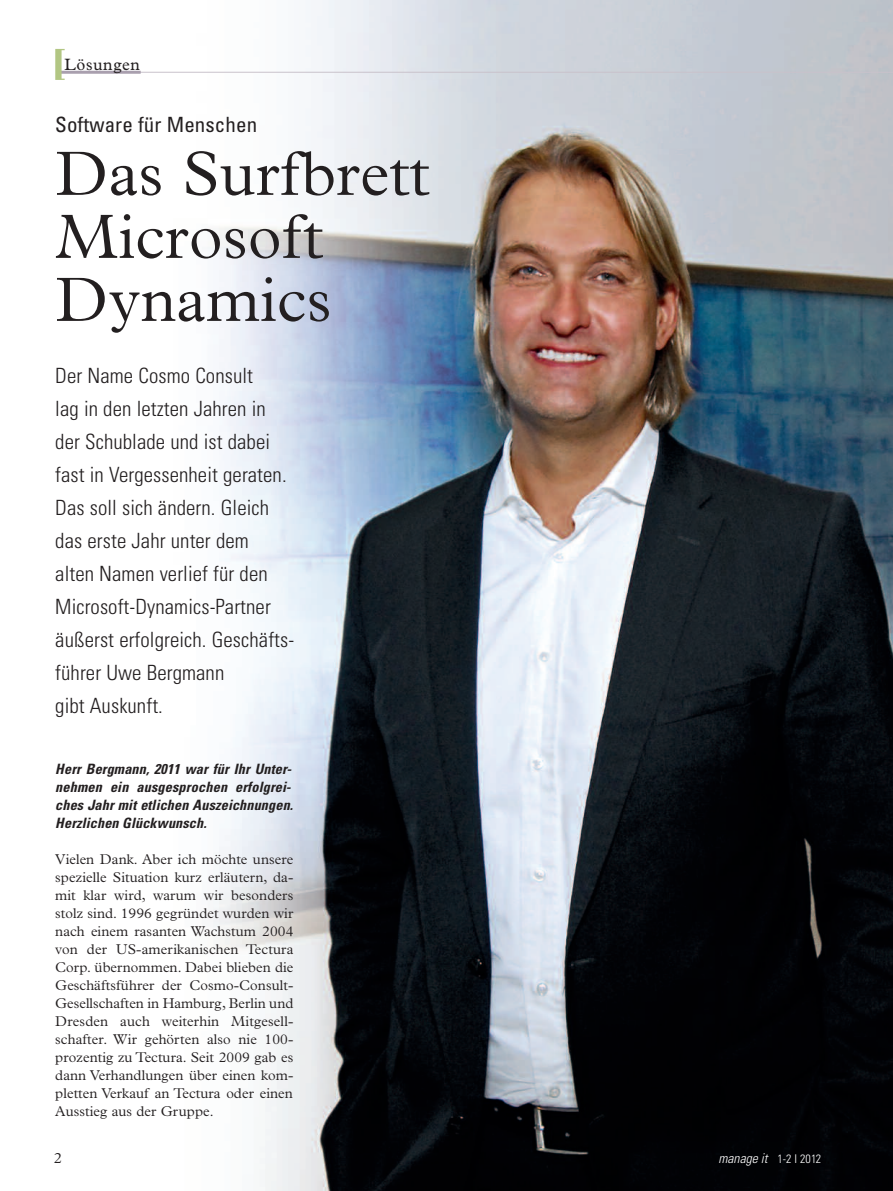
<style>
.page{position:relative;width:893px;height:1191px;background:#fff}
.page>*{position:absolute;margin:0;border:0;box-sizing:border-box;transform-origin:0 0}
.t1{font:300 63px/63px "Plantin";letter-spacing:.005em;color:#231f20}
.t2{font:300 condensed 21px/33px "Univers";letter-spacing:.005em;color:#231f20}
.t3{font:condensed 21px "Univers";letter-spacing:.005em;color:#231f20}
.t4{font:16.5px "Plantin";letter-spacing:.04em;color:#231f20}
.t5{font:300 15px "Plantin";color:#231f20}
.t6{font:300 14.25px/18px "Plantin";letter-spacing:.005em;color:#231f20;text-align:justify}
.t7{font:italic 700 condensed 14.25px/18px "Univers";letter-spacing:.01em;color:#231f20}
.t8{font:italic 300 condensed 13.5px "Univers";letter-spacing:.005em;color:#fff}
.s1{font-style:normal;font-size:12px}
</style>
<div class="page">
<img style="left:56px;top:0;width:837px;height:1191px">
<hr style="left:125px;top:72px;width:768px;height:1px;background:#c9c2cb">
<hr style="left:61px;top:71px;width:80px;height:3px;background:#a99fae">
<svg style="left:55px;top:49px;width:10px;height:31px"></svg>
<p class="t4" style="left:65px;top:59px;width:77px">Lösungen</p>
<h2 class="t3" style="left:55px;top:117px;width:203px">Software für Menschen</h2>
<h1 class="t1" style="left:55px;top:148px;width:375px">Das Surfbrett<br>Microsoft<br>Dynamics</h1>
<p class="t2" style="left:55px;top:361px;width:240px">Der Name Cosmo Consult<br>lag in den letzten Jahren in der Schublade und ist dabei fast in Vergessenheit geraten.<br>Das soll sich ändern. Gleich das erste Jahr unter dem<br>alten Namen verlief für den<br>Microsoft-Dynamics-Partner äußerst erfolgreich. Geschäfts&shy;führer Uwe Bergmann<br>gibt Auskunft.</p>
<p class="t7" style="left:55px;top:761px;width:239px">Herr Bergmann, 2011 war für Ihr Unter&shy;nehmen ein ausgesprochen erfolgrei&shy;ches Jahr mit etlichen Auszeichnungen.<br>Herzlichen Glückwunsch.</p>
<p class="t6" style="left:55px;top:851px;width:240px">Vielen Dank. Aber ich möchte unsere spezielle Situation kurz erläutern, da&shy;mit klar wird, warum wir besonders stolz sind. 1996 gegründet wurden wir nach einem rasanten Wachstum 2004 von der US-amerikanischen Tectura Corp. übernommen. Dabei blieben die Geschäftsführer der Cosmo-Consult-Gesellschaften in Hamburg, Berlin und Dresden auch weiterhin Mitgesell&shy;schafter. Wir gehörten also nie 100- prozentig zu Tectura. Seit 2009 gab es dann Verhandlungen über einen kom&shy;pletten Verkauf an Tectura oder einen Ausstieg aus der Gruppe.</p>
<p class="t5" style="left:54px;top:1152px;width:10px">2</p>
<p class="t8" style="left:718px;top:1153px;width:104px">manage it <span class="s1">1-2 I 2012</span></p>
</div>
